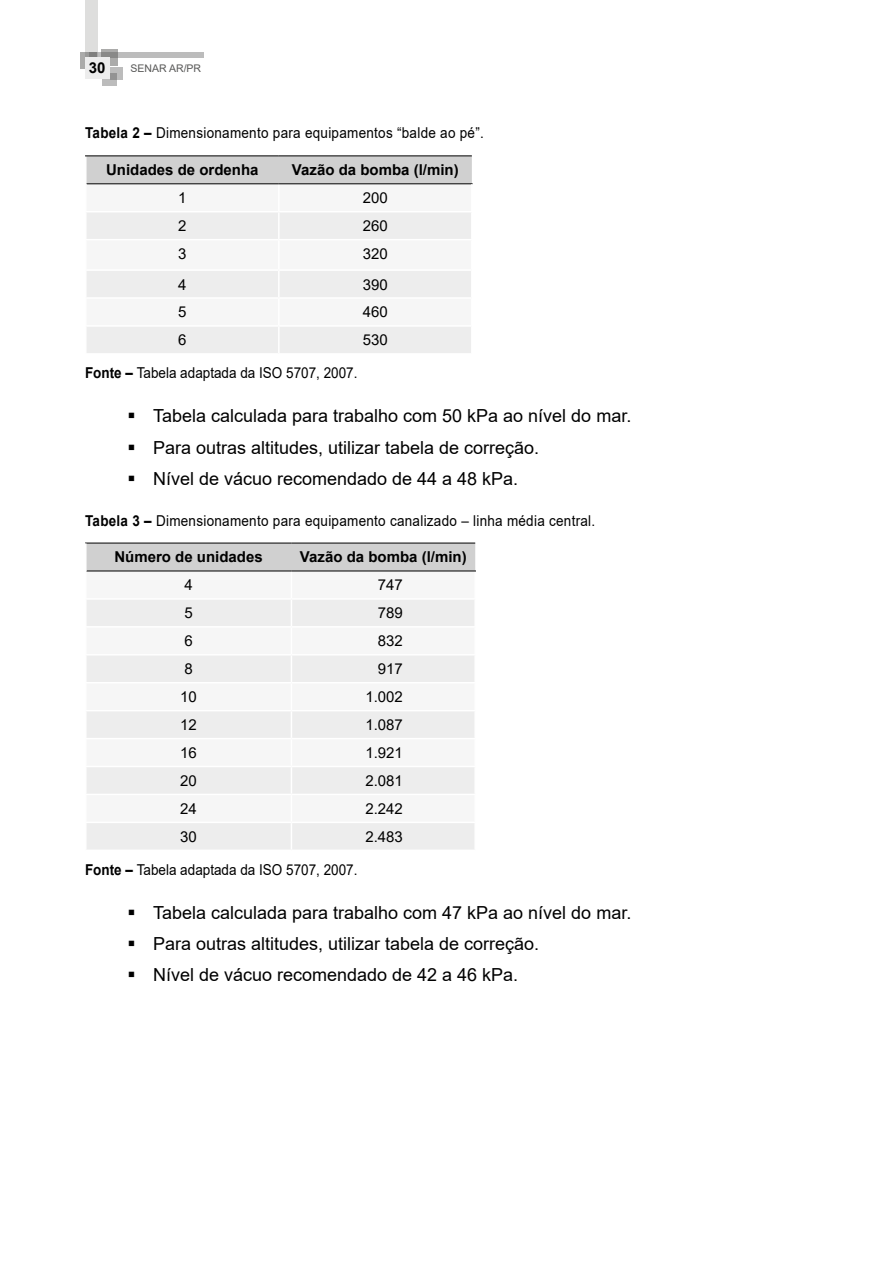
<style>
.page{position:relative;width:893px;height:1263px;background:#fff}
.page>*{position:absolute;margin:0;border:0;box-sizing:border-box;transform-origin:0 0}
.t1{font:18px/31.2px "Arial";color:#000}
.t2{font:15px "Arial";letter-spacing:.02em;color:#000;scale:.9 1}
.t3{font:15px "Arial";letter-spacing:.02em;color:#000}
.t4{font:700 15px "Arial";color:#000}
.t5{font:15px "Arial";color:#000;scale:.9 1}
.t6{font:10.5px "Arial";color:#575756}
.s1{font-weight:700}
</style>
<div class="page">
<svg style="left:102px;top:73px;width:15px;height:12px"></svg>
<svg style="left:111px;top:67px;width:12px;height:12px"></svg>
<div style="left:80px;top:52px;width:17px;height:16px;background:#ababaa"></div>
<svg style="left:101px;top:50px;width:17px;height:16px"></svg>
<svg style="left:97px;top:52px;width:107px;height:6px"></svg>
<svg style="left:85px;top:0;width:12px;height:58px"></svg>
<div style="left:85px;top:58px;width:24px;height:21px;background:#ededed"></div>
<div style="left:87px;top:156px;width:385px;height:27px;background:#d0d0d0"></div>
<svg style="left:87px;top:184px;width:384px;height:1px"></svg>
<svg style="left:87px;top:213px;width:384px;height:140px;fill:#ededed"></svg>
<hr style="left:278px;top:184px;width:2px;height:27px;background:#fff">
<hr style="left:278px;top:212px;width:2px;height:27px;background:#fff">
<hr style="left:85px;top:239px;width:194px;height:1px;background:#fff">
<hr style="left:279px;top:239px;width:194px;height:1px;background:#fff">
<hr style="left:278px;top:240px;width:2px;height:29px;background:#fff">
<hr style="left:85px;top:269px;width:194px;height:2px;background:#fff">
<hr style="left:279px;top:269px;width:194px;height:2px;background:#fff">
<hr style="left:278px;top:271px;width:2px;height:26px;background:#fff">
<hr style="left:85px;top:297px;width:194px;height:2px;background:#fff">
<hr style="left:279px;top:297px;width:194px;height:2px;background:#fff">
<hr style="left:278px;top:299px;width:2px;height:26px;background:#fff">
<hr style="left:85px;top:325px;width:194px;height:2px;background:#fff">
<hr style="left:279px;top:325px;width:194px;height:2px;background:#fff">
<hr style="left:278px;top:327px;width:2px;height:26px;background:#fff">
<hr style="left:85px;top:155px;width:194px;height:1px;background:#000">
<hr style="left:279px;top:155px;width:193px;height:1px;background:#000">
<hr style="left:87px;top:183px;width:192px;height:1px;background:#000">
<hr style="left:279px;top:183px;width:194px;height:1px;background:#000">
<svg style="left:87px;top:544px;width:388px;height:305px"></svg>
<hr style="left:474px;top:571px;width:2px;height:27px;background:#fff">
<hr style="left:474px;top:600px;width:2px;height:26px;background:#fff">
<hr style="left:474px;top:628px;width:2px;height:26px;background:#fff">
<hr style="left:474px;top:655px;width:2px;height:27px;background:#fff">
<hr style="left:474px;top:683px;width:2px;height:27px;background:#fff">
<hr style="left:474px;top:711px;width:2px;height:27px;background:#fff">
<hr style="left:474px;top:739px;width:2px;height:27px;background:#fff">
<hr style="left:474px;top:767px;width:2px;height:27px;background:#fff">
<hr style="left:474px;top:795px;width:2px;height:27px;background:#fff">
<hr style="left:474px;top:823px;width:2px;height:26px;background:#fff">
<hr style="left:85px;top:543px;width:206px;height:1px;background:#000">
<hr style="left:291px;top:543px;width:184px;height:1px;background:#000">
<hr style="left:87px;top:571px;width:204px;height:1px;background:#000">
<hr style="left:291px;top:571px;width:185px;height:1px;background:#000">
<hr style="left:85px;top:543px;width:2px;height:28px;background:#fff">
<p class="t4" style="left:89px;top:57px;width:18px">30</p>
<p class="t6" style="left:131px;top:61px;width:72px">SENAR AR/PR</p>
<p class="t2" style="left:85px;top:123px;width:445px"><span class="s1">Tabela 2 –</span> Dimensionamento para equipamentos “balde ao pé”.</p>
<p class="t4" style="left:106px;top:159px;width:154px">Unidades de ordenha</p>
<p class="t4" style="left:292px;top:159px;width:168px">Vazão da bomba (l/min)</p>
<p class="t3" style="left:178px;top:188px;width:10px">1</p>
<p class="t3" style="left:363px;top:188px;width:27px">200</p>
<p class="t3" style="left:178px;top:216px;width:10px">2</p>
<p class="t3" style="left:363px;top:216px;width:27px">260</p>
<p class="t3" style="left:178px;top:243px;width:10px">3</p>
<p class="t3" style="left:363px;top:243px;width:27px">320</p>
<p class="t3" style="left:178px;top:274px;width:10px">4</p>
<p class="t3" style="left:363px;top:274px;width:27px">390</p>
<p class="t3" style="left:178px;top:302px;width:10px">5</p>
<p class="t3" style="left:363px;top:302px;width:27px">460</p>
<p class="t3" style="left:178px;top:330px;width:10px">6</p>
<p class="t3" style="left:363px;top:330px;width:27px">530</p>
<p class="t5" style="left:85px;top:363px;width:304px"><span class="s1">Fonte –</span> Tabela adaptada da ISO 5707, 2007.</p>
<p class="t1" style="left:153px;top:400px;width:480px">Tabela calculada para trabalho com 50 kPa ao nível do mar.<br>Para outras altitudes, utilizar tabela de correção.<br>Nível de vácuo recomendado de 44 a 48 kPa.</p>
<p class="t2" style="left:85px;top:510px;width:568px"><span class="s1">Tabela 3 –</span> Dimensionamento para equipamento canalizado – linha média central.</p>
<p class="t4" style="left:114px;top:547px;width:150px">Número de unidades</p>
<p class="t4" style="left:300px;top:547px;width:168px">Vazão da bomba (l/min)</p>
<p class="t3" style="left:184px;top:575px;width:10px">4</p>
<p class="t3" style="left:378px;top:575px;width:27px">747</p>
<p class="t3" style="left:184px;top:603px;width:10px">5</p>
<p class="t3" style="left:378px;top:603px;width:27px">789</p>
<p class="t3" style="left:184px;top:631px;width:10px">6</p>
<p class="t3" style="left:378px;top:631px;width:27px">832</p>
<p class="t3" style="left:184px;top:659px;width:10px">8</p>
<p class="t3" style="left:378px;top:659px;width:27px">917</p>
<p class="t3" style="left:180px;top:686px;width:18px">10</p>
<p class="t3" style="left:365px;top:686px;width:39px">1.002</p>
<p class="t3" style="left:180px;top:714px;width:18px">12</p>
<p class="t3" style="left:365px;top:714px;width:39px">1.087</p>
<p class="t3" style="left:180px;top:742px;width:18px">16</p>
<p class="t3" style="left:365px;top:742px;width:39px">1.921</p>
<p class="t3" style="left:180px;top:770px;width:18px">20</p>
<p class="t3" style="left:365px;top:770px;width:39px">2.081</p>
<p class="t3" style="left:180px;top:798px;width:18px">24</p>
<p class="t3" style="left:365px;top:798px;width:39px">2.242</p>
<p class="t3" style="left:180px;top:826px;width:18px">30</p>
<p class="t3" style="left:365px;top:826px;width:39px">2.483</p>
<p class="t5" style="left:85px;top:859px;width:304px"><span class="s1">Fonte –</span> Tabela adaptada da ISO 5707, 2007.</p>
<p class="t1" style="left:153px;top:897px;width:480px">Tabela calculada para trabalho com 47 kPa ao nível do mar.<br>Para outras altitudes, utilizar tabela de correção.<br>Nível de vácuo recomendado de 42 a 46 kPa.</p>
</div>
